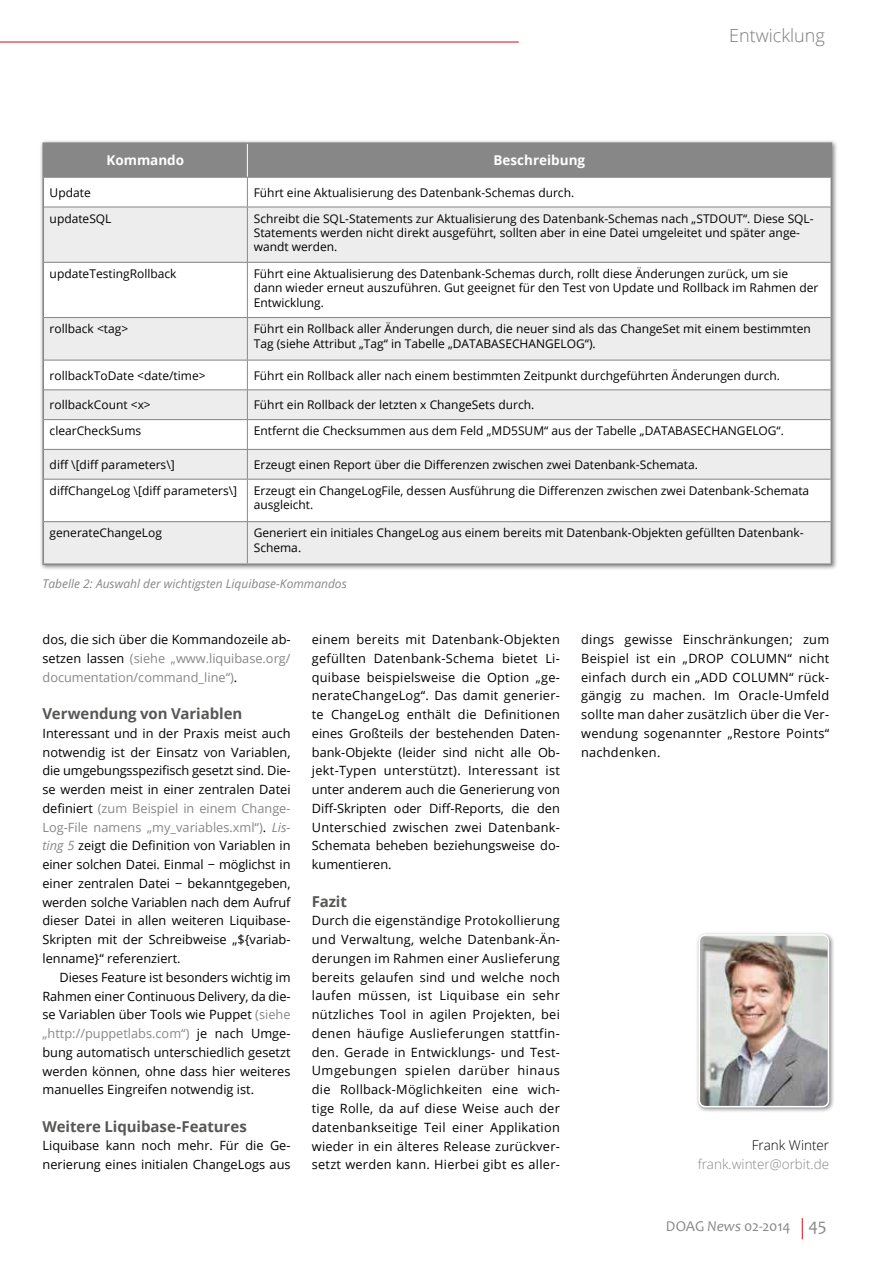
<style>
.page{position:relative;width:893px;height:1263px;background:#fff}
.page>*{position:absolute;margin:0;border:0;box-sizing:border-box;transform-origin:0 0}
.t1{font:300 18px "Open Sans";color:#7c7b7b}
.t2{font:700 15px "Open Sans";letter-spacing:-.005em;color:#575756}
.t3{font:15px "Candara";letter-spacing:-.01em;color:#878787}
.t4{font:300 13.5px "Open Sans";color:#878787}
.t5{font:700 13.5px "Open Sans";color:#fff}
.t6{font:300 13.5px "Open Sans";color:#000}
.t7{font:12.75px/18.8px "Open Sans";color:#000;text-align:justify}
.t8{font:12.75px/18.8px "Open Sans";color:#878787;text-align:justify}
.t9{font:12px/14.4px "Open Sans";color:#000}
.t10{font:italic 12px "Open Sans";color:#878787}
.s1{color:#000}
.s2{color:#878787}
.s3{font-style:italic;color:#878787}
.s4{font-style:italic}
.s5{font-size:18px}
</style>
<div class="page">
<svg style="left:802px;top:1218px;width:1px;height:21px"></svg>
<hr style="left:0;top:42px;width:519px;height:1px;background:#e30613">
<div style="left:39px;top:139px;width:799px;height:432px;background:#000;opacity:.5"></div>
<svg style="left:44px;top:208px;width:787px;height:355px;fill:#ededed"></svg>
<hr style="left:43px;top:142px;width:204px;height:2px;background:#878787">
<hr style="left:247px;top:142px;width:585px;height:2px;background:#878787">
<hr style="left:831px;top:144px;width:1px;height:33px;background:#878787">
<hr style="left:831px;top:177px;width:1px;height:30px;background:#878787">
<hr style="left:43px;top:207px;width:1px;height:55px;background:#878787">
<hr style="left:831px;top:207px;width:1px;height:55px;background:#878787">
<hr style="left:43px;top:262px;width:1px;height:56px;background:#878787">
<hr style="left:831px;top:262px;width:1px;height:56px;background:#878787">
<hr style="left:43px;top:318px;width:1px;height:42px;background:#878787">
<hr style="left:831px;top:318px;width:1px;height:42px;background:#878787">
<hr style="left:43px;top:360px;width:1px;height:30px;background:#878787">
<hr style="left:831px;top:360px;width:1px;height:30px;background:#878787">
<hr style="left:43px;top:390px;width:1px;height:30px;background:#878787">
<hr style="left:831px;top:390px;width:1px;height:30px;background:#878787">
<svg style="left:43px;top:420px;width:1px;height:29px"></svg>
<svg style="left:831px;top:420px;width:1px;height:29px"></svg>
<hr style="left:43px;top:449px;width:1px;height:30px;background:#878787">
<hr style="left:831px;top:449px;width:1px;height:30px;background:#878787">
<hr style="left:43px;top:479px;width:1px;height:43px;background:#878787">
<hr style="left:831px;top:479px;width:1px;height:43px;background:#878787">
<hr style="left:43px;top:522px;width:1px;height:41px;background:#878787">
<hr style="left:831px;top:522px;width:1px;height:41px;background:#878787">
<hr style="left:43px;top:563px;width:204px;height:2px;background:#878787">
<hr style="left:247px;top:563px;width:585px;height:2px;background:#878787">
<svg style="left:43px;top:144px;width:788px;height:63px"></svg>
<hr style="left:44px;top:207px;width:203px;height:1px;background:#878787">
<hr style="left:247px;top:207px;width:584px;height:1px;background:#878787">
<hr style="left:247px;top:207px;width:1px;height:55px;background:#878787">
<hr style="left:44px;top:262px;width:203px;height:1px;background:#878787">
<hr style="left:247px;top:262px;width:584px;height:1px;background:#878787">
<hr style="left:247px;top:263px;width:1px;height:54px;background:#878787">
<hr style="left:44px;top:317px;width:203px;height:1px;background:#878787">
<hr style="left:247px;top:317px;width:584px;height:1px;background:#878787">
<hr style="left:247px;top:318px;width:1px;height:42px;background:#878787">
<hr style="left:44px;top:360px;width:203px;height:1px;background:#878787">
<hr style="left:247px;top:360px;width:584px;height:1px;background:#878787">
<hr style="left:44px;top:389px;width:203px;height:1px;background:#878787">
<hr style="left:247px;top:389px;width:584px;height:1px;background:#878787">
<hr style="left:44px;top:419px;width:203px;height:1px;background:#878787">
<hr style="left:247px;top:419px;width:584px;height:1px;background:#878787">
<hr style="left:44px;top:449px;width:203px;height:1px;background:#878787">
<hr style="left:247px;top:449px;width:584px;height:1px;background:#878787">
<svg style="left:247px;top:360px;width:1px;height:119px"></svg>
<hr style="left:44px;top:479px;width:203px;height:1px;background:#878787">
<hr style="left:247px;top:479px;width:584px;height:1px;background:#878787">
<hr style="left:247px;top:479px;width:1px;height:42px;background:#878787">
<hr style="left:44px;top:521px;width:203px;height:1px;background:#878787">
<hr style="left:247px;top:521px;width:584px;height:1px;background:#878787">
<hr style="left:247px;top:522px;width:1px;height:41px;background:#878787">
<hr style="left:44px;top:177px;width:203px;height:1px;background:#878787">
<hr style="left:247px;top:177px;width:584px;height:1px;background:#878787">
<div style="left:695px;top:931px;width:140px;height:182px;background:#000;opacity:.5"></div>
<img style="left:701px;top:937px;width:127px;height:169px">
<div style="left:698px;top:934px;width:131px;height:173px;border:2px solid #fff;border-radius:6px"></div>
<p class="t5" style="left:106px;top:151px;width:79px">Kommando</p>
<p class="t5" style="left:493px;top:151px;width:93px">Beschreibung</p>
<h1 class="t1" style="left:729px;top:24px;width:97px">Entwicklung</h1>
<p class="t9" style="left:50px;top:185px;width:43px">Update</p>
<p class="t9" style="left:254px;top:185px;width:322px">Führt eine Aktualisierung des Datenbank-Schemas durch.</p>
<p class="t9" style="left:50px;top:211px;width:63px">updateSQL</p>
<p class="t9" style="left:254px;top:211px;width:561px">Schreibt die SQL-Statements zur Aktualisierung des Datenbank-Schemas nach „STDOUT“. Diese SQL-<br>Statements werden nicht direkt ausgeführt, sollten aber in eine Datei umgeleitet und später ange&shy;wandt werden.</p>
<p class="t9" style="left:50px;top:266px;width:128px">updateTestingRollback</p>
<p class="t9" style="left:254px;top:266px;width:566px">Führt eine Aktualisierung des Datenbank-Schemas durch, rollt diese Änderungen zurück, um sie dann wieder erneut auszuführen. Gut geeignet für den Test von Update und Rollback im Rahmen der<br>Entwicklung.</p>
<p class="t9" style="left:50px;top:321px;width:80px">rollback &lt;tag&gt;</p>
<p class="t9" style="left:254px;top:321px;width:558px">Führt ein Rollback aller Änderungen durch, die neuer sind als das ChangeSet mit einem bestimmten<br>Tag (siehe Attribut „Tag“ in Tabelle „DATABASECHANGELOG“).</p>
<p class="t9" style="left:50px;top:368px;width:157px">rollbackToDate &lt;date/time&gt;</p>
<p class="t9" style="left:254px;top:368px;width:528px">Führt ein Rollback aller nach einem bestimmten Zeitpunkt durchgeführten Änderungen durch.</p>
<p class="t9" style="left:50px;top:397px;width:103px">rollbackCount &lt;x&gt;</p>
<p class="t9" style="left:254px;top:397px;width:282px">Führt ein Rollback der letzten x ChangeSets durch.</p>
<p class="t9" style="left:50px;top:423px;width:93px">clearCheckSums</p>
<p class="t9" style="left:254px;top:423px;width:532px">Entfernt die Checksummen aus dem Feld „MD5SUM“ aus der Tabelle „DATABASECHANGELOG“.</p>
<p class="t9" style="left:50px;top:457px;width:127px">diff \[diff parameters\]</p>
<p class="t9" style="left:254px;top:457px;width:446px">Erzeugt einen Report über die Differenzen zwischen zwei Datenbank-Schemata.</p>
<p class="t9" style="left:50px;top:483px;width:189px">diffChangeLog \[diff parameters\]</p>
<p class="t9" style="left:254px;top:483px;width:557px">Erzeugt ein ChangeLogFile, dessen Ausführung die Differenzen zwischen zwei Datenbank-Schemata ausgleicht.</p>
<p class="t9" style="left:50px;top:525px;width:114px">generateChangeLog</p>
<p class="t9" style="left:254px;top:525px;width:551px">Generiert ein initiales ChangeLog aus einem bereits mit Datenbank-Objekten gefüllten Datenbank-<br>Schema.</p>
<p class="t10" style="left:43px;top:575px;width:306px">Tabelle 2: Auswahl der wichtigsten Liquibase-Kommandos</p>
<p class="t8" style="left:43px;top:630px;width:250px"><span class="s1">dos, die sich über die Kommandozeile ab&shy;setzen lassen</span> (siehe „www.liquibase.org/ documentation/command_line“)<span class="s1">.</span></p>
<p class="t2" style="left:43px;top:703px;width:201px">Verwendung von Variablen</p>
<p class="t7" style="left:42px;top:723px;width:250px">Interessant und in der Praxis meist auch notwendig ist der Einsatz von Variablen, die umgebungsspezifisch gesetzt sind. Die&shy;se werden meist in einer zentralen Datei definiert <span class="s2">(zum Beispiel in einem Change-Log-File namens „my_variables.xml“)</span>. <span class="s3">Lis&shy;ting 5</span> zeigt die Definition von Variablen in einer solchen Datei. Einmal − möglichst in einer zentralen Datei − bekanntgegeben, werden solche Variablen nach dem Aufruf dieser Datei in allen weiteren Liquibase-Skripten mit der Schreibweise „${variab&shy;lenname}“ referenziert.</p>
<p class="t7" style="left:42px;top:967px;width:250px;text-indent:17px">Dieses Feature ist besonders wichtig im Rahmen einer Continuous Delivery, da die&shy;se Variablen über Tools wie Puppet <span class="s2">(siehe „http://puppetlabs.com“)</span> je nach Umge&shy;bung automatisch unterschiedlich gesetzt werden können, ohne dass hier weiteres manuelles Eingreifen notwendig ist.</p>
<p class="t2" style="left:43px;top:1116px;width:206px">Weitere Liquibase-Features</p>
<p class="t7" style="left:43px;top:1136px;width:250px">Liquibase kann noch mehr. Für die Ge&shy;nerierung eines initialen ChangeLogs aus</p>
<p class="t7" style="left:312px;top:630px;width:250px">einem bereits mit Datenbank-Objekten gefüllten Datenbank-Schema bietet Li&shy;quibase beispielsweise die Option „ge&shy;nerateChangeLog“. Das damit generier&shy;te ChangeLog enthält die Definitionen eines Großteils der bestehenden Daten&shy;bank-Objekte (leider sind nicht alle Ob&shy;jekt-Typen unterstützt). Interessant ist unter anderem auch die Generierung von Diff-Skripten oder Diff-Reports, die den Unterschied zwischen zwei Datenbank-Schemata beheben beziehungsweise do&shy;kumentieren.</p>
<p class="t2" style="left:312px;top:891px;width:37px">Fazit</p>
<p class="t7" style="left:312px;top:911px;width:250px">Durch die eigenständige Protokollierung und Verwaltung, welche Datenbank-Än&shy;derungen im Rahmen einer Auslieferung bereits gelaufen sind und welche noch laufen müssen, ist Liquibase ein sehr nützliches Tool in agilen Projekten, bei denen häufige Auslieferungen stattfin&shy;den. Gerade in Entwicklungs- und Test-Umgebungen spielen darüber hinaus die Rollback-Möglichkeiten eine wich&shy;tige Rolle, da auf diese Weise auch der datenbankseitige Teil einer Applikation wieder in ein älteres Release zurückver&shy;setzt werden kann. Hierbei gibt es aller-</p>
<p class="t7" style="left:581px;top:630px;width:250px">dings gewisse Einschränkungen; zum Beispiel ist ein „DROP COLUMN“ nicht einfach durch ein „ADD COLUMN“ rück&shy;gängig zu machen. Im Oracle-Umfeld sollte man daher zusätzlich über die Ver&shy;wendung sogenannter „Restore Points“ nachdenken.</p>
<p class="t6" style="left:752px;top:1136px;width:79px">Frank Winter</p>
<p class="t4" style="left:698px;top:1155px;width:133px">frank.winter@orbit.de</p>
<p class="t3" style="left:666px;top:1217px;width:162px">DOAG <span class="s4">News</span> 02-2014 <span class="s5">45</span></p>
</div>
